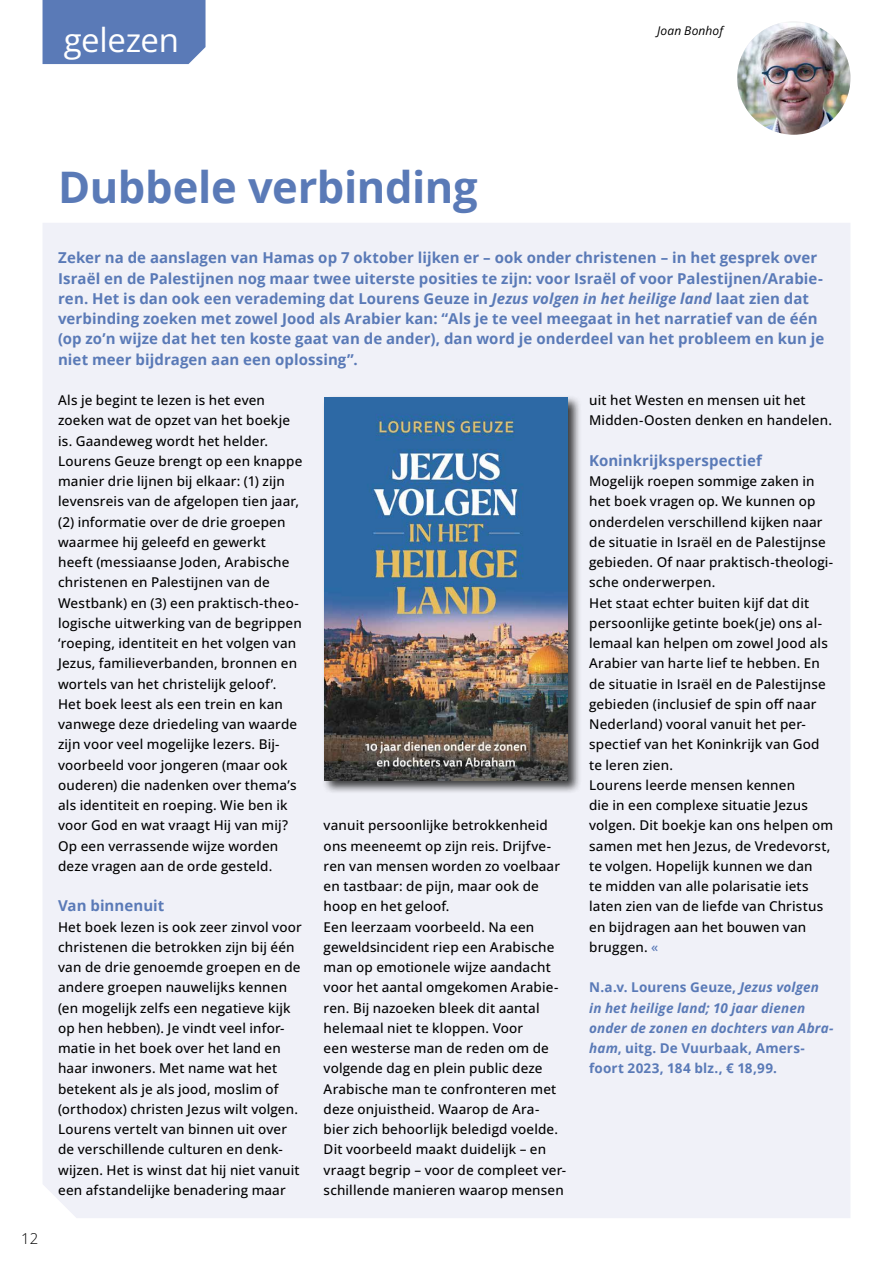
<style>
.page{position:relative;width:893px;height:1263px;background:#fff}
.page>*{position:absolute;margin:0;border:0;box-sizing:border-box;transform-origin:0 0}
.t1{font:700 43.5px "Open Sans";letter-spacing:-.01em;color:#5a7ab7}
.t2{font:33px "Open Sans";letter-spacing:-.005em;color:#fff}
.t3{font:700 15px/20.2px "Open Sans";letter-spacing:.005em;color:#5a7ab7}
.t4{font:300 15px "Open Sans";color:#000}
.t5{font:500 13.5px/20.2px "Open Sans";letter-spacing:.01em;color:#000}
.t6{font:italic 700 13.5px/20.2px "Open Sans";letter-spacing:.01em;color:#5a7ab7}
.t7{font:italic 12px "Open Sans";letter-spacing:.01em;color:#000}
.s1{font-style:italic}
.s2{color:#5a7ab7}
.s3{font-style:normal}
</style>
<div class="page">
<img style="left:737px;top:22px;width:113px;height:113px">
<div style="left:43px;top:223px;width:807px;height:995px;background:#f0f1f8"></div>
<div style="left:43px;top:0;width:163px;height:64px;background:#5a7ab7"></div>
<div style="left:322px;top:395px;width:260px;height:399px;background:#000;opacity:.75"></div>
<img style="left:324px;top:397px;width:244px;height:383px">
<h2 class="t2" style="left:64px;top:18px;width:117px">gelezen</h2>
<p class="t7" style="left:657px;top:23px;width:68px">Joan Bonhof</p>
<p class="t4" style="left:21px;top:1228px;width:19px">12</p>
<h1 class="t1" style="left:58px;top:156px;width:421px">Dubbele verbinding</h1>
<p class="t3" style="left:58px;top:247px;width:768px">Zeker na de aanslagen van Hamas op 7 oktober lijken er – ook onder christenen – in het gesprek over Israël en de Palestijnen nog maar twee uiterste posities te zijn: voor Israël of voor Palestijnen/Arabie&shy;ren. Het is dan ook een verademing dat Lourens Geuze in <span class="s1">Jezus volgen in het heilige land</span> laat zien dat verbinding zoeken met zowel Jood als Arabier kan: “Als je te veel meegaat in het narratief van de één (op zo’n wijze dat het ten koste gaat van de ander), dan word je onderdeel van het probleem en kun je niet meer bijdragen aan een oplossing”.</p>
<p class="t5" style="left:58px;top:390px;width:246px">Als je begint te lezen is het even zoeken wat de opzet van het boekje is. Gaandeweg wordt het helder.<br>Lourens Geuze brengt op een knappe manier drie lijnen bij elkaar: (1) zijn levensreis van de afgelopen tien jaar, (2) informatie over de drie groepen waarmee hij geleefd en gewerkt heeft (messiaanse Joden, Arabische christenen en Palestijnen van de Westbank) en (3) een praktisch-theo&shy;logische uitwerking van de begrippen ‘roeping, identiteit en het volgen van Jezus, familieverbanden, bronnen en wortels van het christelijk geloof’.<br>Het boek leest als een trein en kan vanwege deze driedeling van waarde zijn voor veel mogelijke lezers. Bij&shy;voorbeeld voor jongeren (maar ook ouderen) die nadenken over thema’s als identiteit en roeping. Wie ben ik voor God en wat vraagt Hij van mij?<br>Op een verrassende wijze worden deze vragen aan de orde gesteld.</p>
<p class="t3" style="left:58px;top:895px;width:108px">Van binnenuit</p>
<p class="t5" style="left:58px;top:916px;width:245px">Het boek lezen is ook zeer zinvol voor christenen die betrokken zijn bij één van de drie genoemde groepen en de andere groepen nauwelijks kennen (en mogelijk zelfs een negatieve kijk op hen hebben). Je vindt veel infor&shy;matie in het boek over het land en haar inwoners. Met name wat het betekent als je als jood, moslim of (orthodox) christen Jezus wilt volgen.<br>Lourens vertelt van binnen uit over de verschillende culturen en denk&shy;wijzen. Het is winst dat hij niet vanuit een afstandelijke benadering maar</p>
<p class="t5" style="left:324px;top:815px;width:244px">vanuit persoonlijke betrokkenheid ons meeneemt op zijn reis. Drijfve&shy;ren van mensen worden zo voelbaar en tastbaar: de pijn, maar ook de hoop en het geloof.<br>Een leerzaam voorbeeld. Na een geweldsincident riep een Arabische man op emotionele wijze aandacht voor het aantal omgekomen Arabie&shy;ren. Bij nazoeken bleek dit aantal helemaal niet te kloppen. Voor<br>een westerse man de reden om de volgende dag en plein public deze Arabische man te confronteren met deze onjuistheid. Waarop de Ara&shy;bier zich behoorlijk beledigd voelde.<br>Dit voorbeeld maakt duidelijk – en vraagt begrip – voor de compleet ver&shy;schillende manieren waarop mensen</p>
<p class="t5" style="left:589px;top:390px;width:244px">uit het Westen en mensen uit het<br>Midden-Oosten denken en handelen.</p>
<p class="t3" style="left:589px;top:450px;width:174px">Koninkrijksperspectief</p>
<p class="t5" style="left:589px;top:471px;width:246px">Mogelijk roepen sommige zaken in het boek vragen op. We kunnen op onderdelen verschillend kijken naar de situatie in Israël en de Palestijnse gebieden. Of naar praktisch-theologi&shy;sche onderwerpen.<br>Het staat echter buiten kijf dat dit persoonlijke getinte boek(je) ons al&shy;lemaal kan helpen om zowel Jood als<br>Arabier van harte lief te hebben. En de situatie in Israël en de Palestijnse gebieden (inclusief de spin off naar<br>Nederland) vooral vanuit het per&shy;spectief van het Koninkrijk van God te leren zien.<br>Lourens leerde mensen kennen<br>die in een complexe situatie Jezus volgen. Dit boekje kan ons helpen om samen met hen Jezus, de Vredevorst, te volgen. Hopelijk kunnen we dan<br>te midden van alle polarisatie iets laten zien van de liefde van Christus en bijdragen aan het bouwen van bruggen. <span class="s2">«</span></p>
<p class="t6" style="left:589px;top:977px;width:246px"><span class="s3">N.a.v. Lourens Geuze,</span> Jezus volgen in het heilige land; 10 jaar dienen onder de zonen en dochters van Abra&shy;ham<span class="s3">, uitg. De Vuurbaak, Amers&shy;foort 2023, 184 blz., € 18,99.</span></p>
</div>
